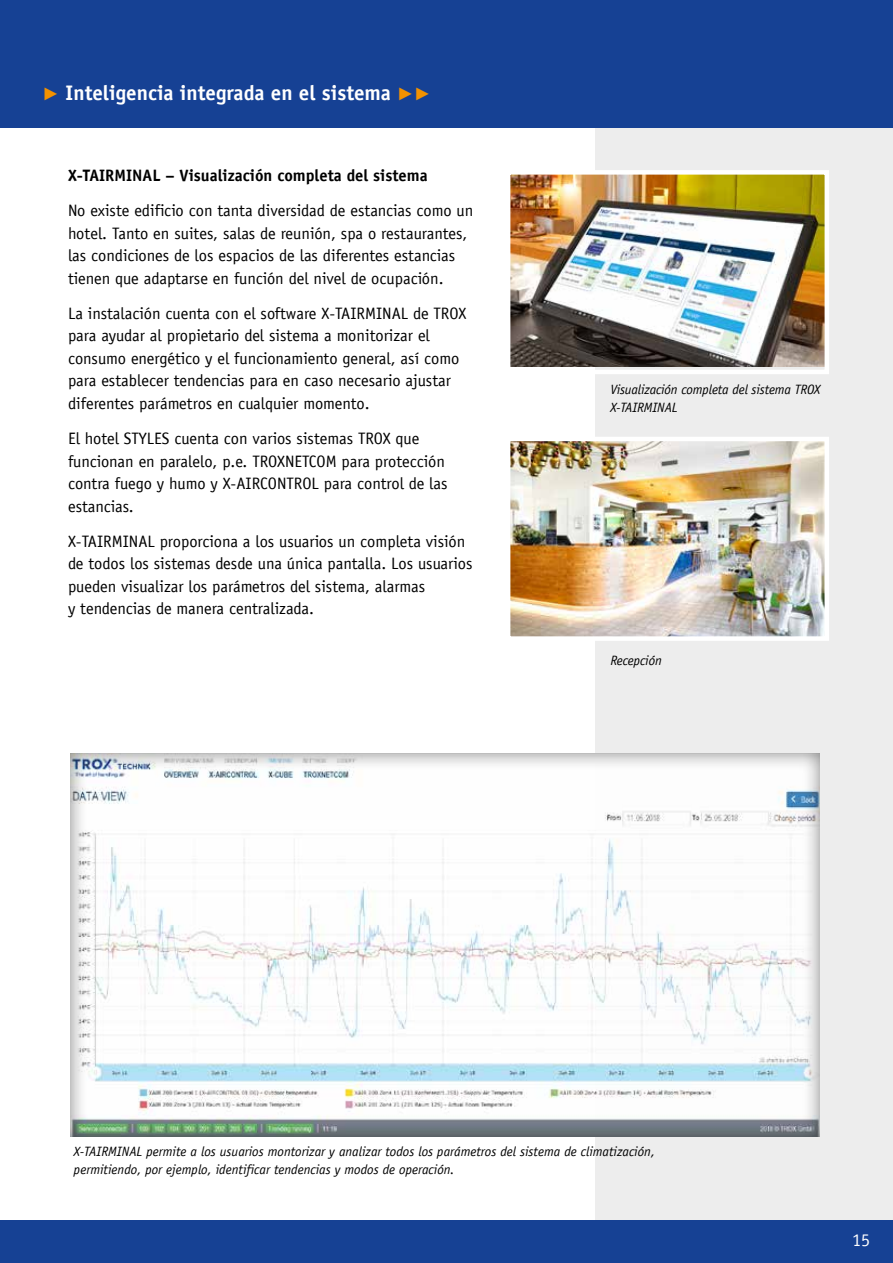
<style>
.page{position:relative;width:893px;height:1263px;background:#fff}
.page>*{position:absolute;margin:0;border:0;box-sizing:border-box;transform-origin:0 0}
.t1{font:700 21px "TROX Officina Sans";color:#fff}
.t2{font:18px "TROX Officina Sans";color:#fff}
.t3{font:16.5px/22.5px "TROX Officina Sans";color:#000}
.t4{font:700 16.5px "TROX Officina Sans";color:#000}
.t5{font:italic 13.5px/18px "TROX Officina Sans";color:#000}
.s1{font-family:"TROX Helvetica";font-weight:400;color:#f39200}
</style>
<div class="page">
<div style="left:595px;top:116px;width:298px;height:1121px;background:#ededed"></div>
<div style="left:0;top:0;width:893px;height:128px;background:#164194"></div>
<div style="left:0;top:1220px;width:893px;height:43px;background:#164194"></div>
<img style="left:511px;top:175px;width:313px;height:191px">
<div style="left:506px;top:170px;width:323px;height:204px;border:4px solid #fff"></div>
<img style="left:511px;top:442px;width:313px;height:194px">
<div style="left:506px;top:437px;width:323px;height:204px;border:4px solid #fff"></div>
<div style="left:70px;top:753px;width:750px;height:384px;background:#000;opacity:.5"></div>
<p class="t1" style="left:43px;top:80px;width:390px"><span class="s1">▶</span> Inteligencia integrada en el sistema <span class="s1">▶▶</span></p>
<p class="t4" style="left:68px;top:165px;width:361px">X-TAIRMINAL – Visualización completa del sistema</p>
<p class="t3" style="left:68px;top:199px;width:407px">No existe edificio con tanta diversidad de estancias como un hotel. Tanto en suites, salas de reunión, spa o restaurantes, las condiciones de los espacios de las diferentes estancias tienen que adaptarse en función del nivel de ocupación.</p>
<p class="t3" style="left:68px;top:302px;width:400px">La instalación cuenta con el software X-TAIRMINAL de TROX para ayudar al propietario del sistema a monitorizar el consumo energético y el funcionamiento general, así como para establecer tendencias para en caso necesario ajustar diferentes parámetros en cualquier momento.</p>
<p class="t3" style="left:68px;top:427px;width:381px">El hotel STYLES cuenta con varios sistemas TROX que funcionan en paralelo, p.e. TROXNETCOM para protección contra fuego y humo y X-AIRCONTROL para control de las estancias.</p>
<p class="t3" style="left:68px;top:530px;width:406px">X-TAIRMINAL proporciona a los usuarios un completa visión de todos los sistemas desde una única pantalla. Los usuarios pueden visualizar los parámetros del sistema, alarmas<br>y tendencias de manera centralizada.</p>
<p class="t5" style="left:610px;top:380px;width:211px">Visualización completa del sistema TROX<br>X-TAIRMINAL</p>
<p class="t5" style="left:610px;top:651px;width:53px">Recepción</p>
<p class="t5" style="left:74px;top:1142px;width:583px">X-TAIRMINAL permite a los usuarios montorizar y analizar todos los parámetros del sistema de climatización, permitiendo, por ejemplo, identificar tendencias y modos de operación.</p>
<p class="t2" style="left:852px;top:1229px;width:19px">15</p>
</div>
